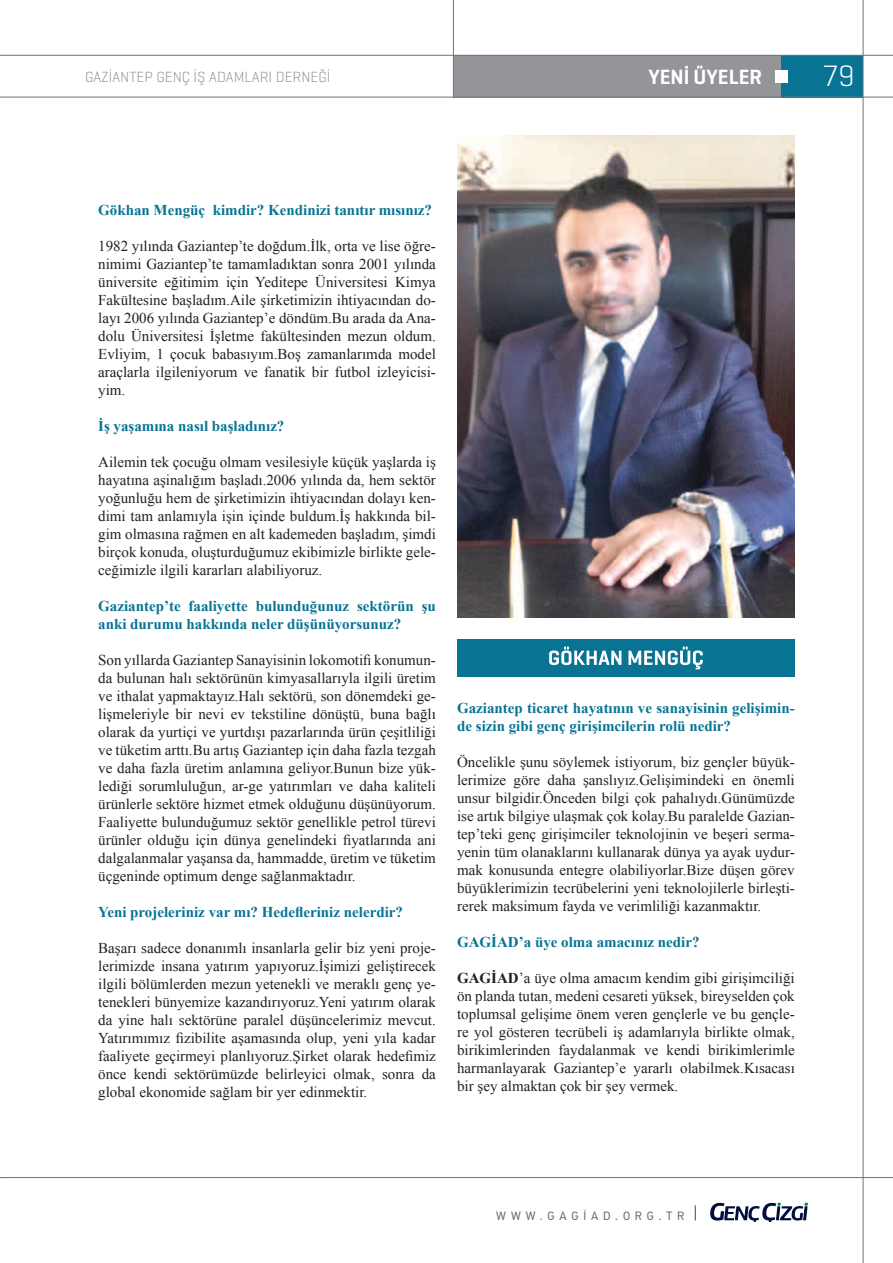
<style>
.page{position:relative;width:893px;height:1263px;background:#fff}
.page>*{position:absolute;margin:0;border:0;box-sizing:border-box;transform-origin:0 0}
.t1{font:300 30px "Geogrotesque";color:#fff}
.t2{font:600 21px "Geogrotesque";color:#fff}
.t3{font:15px/18px "Times New Roman";color:#231f20;text-align:justify}
.t4{font:700 15px/18px "Times New Roman";color:#087393}
.t5{font:300 15px "Geogrotesque";color:#939598}
.t6{font:12px "PF Din Text Pro";letter-spacing:.4em;color:#6c6d70}
.s1{font-weight:700}
</style>
<div class="page">
<svg style="left:710px;top:1202px;width:98px;height:20px"></svg>
<svg style="left:695px;top:1205px;width:1px;height:15px"></svg>
<div style="left:453px;top:55px;width:329px;height:42px;background:#939598"></div>
<div style="left:782px;top:55px;width:81px;height:42px;background:#087393"></div>
<div style="left:775px;top:70px;width:13px;height:13px;background:#fff"></div>
<hr style="left:0;top:55px;width:893px;height:1px;background:#647882">
<hr style="left:863px;top:0;width:1px;height:1263px;background:#647882">
<hr style="left:453px;top:0;width:1px;height:97px;background:#647882">
<hr style="left:0;top:97px;width:893px;height:1px;background:#647882">
<hr style="left:0;top:1177px;width:893px;height:1px;background:#647882">
<img style="left:457px;top:135px;width:338px;height:482px">
<div style="left:457px;top:639px;width:338px;height:37px;background:#087393"></div>
<svg style="left:549px;top:646px;width:154px;height:23px"></svg>
<p class="t5" style="left:85px;top:67px;width:247px">GAZİANTEP GENÇ İŞ ADAMLARI DERNEĞİ</p>
<h2 class="t2" style="left:648px;top:64px;width:115px">YENİ ÜYELER</h2>
<h1 class="t1" style="left:822px;top:57px;width:34px">79</h1>
<p class="t4" style="left:98px;top:201px;width:335px">Gökhan Mengüç kimdir? Kendinizi tanıtır mısınız?</p>
<p class="t3" style="left:98px;top:237px;width:339px">1982 yılında Gaziantep’te doğdum.İlk, orta ve lise öğre&shy;nimimi Gaziantep’te tamamladıktan sonra 2001 yılında üniversite eğitimim için Yeditepe Üniversitesi Kimya Fakültesine başladım.Aile şirketimizin ihtiyacından do&shy;layı 2006 yılında Gaziantep’e döndüm.Bu arada da Ana&shy;dolu Üniversitesi İşletme fakültesinden mezun oldum.<br>Evliyim, 1 çocuk babasıyım.Boş zamanlarımda model araçlarla ilgileniyorum ve fanatik bir futbol izleyicisi&shy;yim.</p>
<p class="t4" style="left:98px;top:417px;width:188px">İş yaşamına nasıl başladınız?</p>
<p class="t3" style="left:98px;top:453px;width:339px">Ailemin tek çocuğu olmam vesilesiyle küçük yaşlarda iş hayatına aşinalığım başladı.2006 yılında da, hem sektör yoğunluğu hem de şirketimizin ihtiyacından dolayı ken&shy;dimi tam anlamıyla işin içinde buldum.İş hakkında bil&shy;gim olmasına rağmen en alt kademeden başladım, şimdi birçok konuda, oluşturduğumuz ekibimizle birlikte gele&shy;ceğimizle ilgili kararları alabiliyoruz.</p>
<p class="t4" style="left:98px;top:597px;width:339px">Gaziantep’te faaliyette bulunduğunuz sektörün şu anki durumu hakkında neler düşünüyorsunuz?</p>
<p class="t3" style="left:98px;top:651px;width:339px">Son yıllarda Gaziantep Sanayisinin lokomotifi konumun&shy;da bulunan halı sektörünün kimyasallarıyla ilgili üretim ve ithalat yapmaktayız.Halı sektörü, son dönemdeki ge&shy;lişmeleriyle bir nevi ev tekstiline dönüştü, buna bağlı olarak da yurtiçi ve yurtdışı pazarlarında ürün çeşitliliği ve tüketim arttı.Bu artış Gaziantep için daha fazla tezgah ve daha fazla üretim anlamına geliyor.Bunun bize yük&shy;lediği sorumluluğun, ar-ge yatırımları ve daha kaliteli ürünlerle sektöre hizmet etmek olduğunu düşünüyorum.<br>Faaliyette bulunduğumuz sektör genellikle petrol türevi ürünler olduğu için dünya genelindeki fiyatlarında ani dalgalanmalar yaşansa da, hammadde, üretim ve tüketim üçgeninde optimum denge sağlanmaktadır.</p>
<p class="t4" style="left:98px;top:903px;width:306px">Yeni projeleriniz var mı? Hedefleriniz nelerdir?</p>
<p class="t3" style="left:98px;top:939px;width:339px">Başarı sadece donanımlı insanlarla gelir biz yeni proje&shy;lerimizde insana yatırım yapıyoruz.İşimizi geliştirecek ilgili bölümlerden mezun yetenekli ve meraklı genç ye&shy;tenekleri bünyemize kazandırıyoruz.Yeni yatırım olarak da yine halı sektörüne paralel düşüncelerimiz mevcut.<br>Yatırımımız fizibilite aşamasında olup, yeni yıla kadar faaliyete geçirmeyi planlıyoruz.Şirket olarak hedefimiz önce kendi sektörümüzde belirleyici olmak, sonra da global ekonomide sağlam bir yer edinmektir.</p>
<p class="t4" style="left:457px;top:698px;width:339px">Gaziantep ticaret hayatının ve sanayisinin gelişimin&shy;de sizin gibi genç girişimcilerin rolü nedir?</p>
<p class="t3" style="left:457px;top:752px;width:339px">Öncelikle şunu söylemek istiyorum, biz gençler büyük&shy;lerimize göre daha şanslıyız.Gelişimindeki en önemli unsur bilgidir.Önceden bilgi çok pahalıydı.Günümüzde ise artık bilgiye ulaşmak çok kolay.Bu paralelde Gazian&shy;tep’teki genç girişimciler teknolojinin ve beşeri serma&shy;yenin tüm olanaklarını kullanarak dünya ya ayak uydur&shy;mak konusunda entegre olabiliyorlar.Bize düşen görev büyüklerimizin tecrübelerini yeni teknolojilerle birleşti&shy;rerek maksimum fayda ve verimliliği kazanmaktır.</p>
<p class="t4" style="left:457px;top:932px;width:244px">GAGİAD’a üye olma amacınız nedir?</p>
<p class="t3" style="left:457px;top:968px;width:339px"><span class="s1">Gagiad</span> ’a üye olma amacım kendim gibi girişimciliği ön planda tutan, medeni cesareti yüksek, bireyselden çok toplumsal gelişime önem veren gençlerle ve bu gençle&shy;re yol gösteren tecrübeli iş adamlarıyla birlikte olmak, birikimlerinden faydalanmak ve kendi birikimlerimle harmanlayarak Gaziantep’e yararlı olabilmek.Kısacası bir şey almaktan çok bir şey vermek.</p>
<p class="t6" style="left:496px;top:1209px;width:190px">WWW.GAGİAD.ORG.TR</p>
</div>
